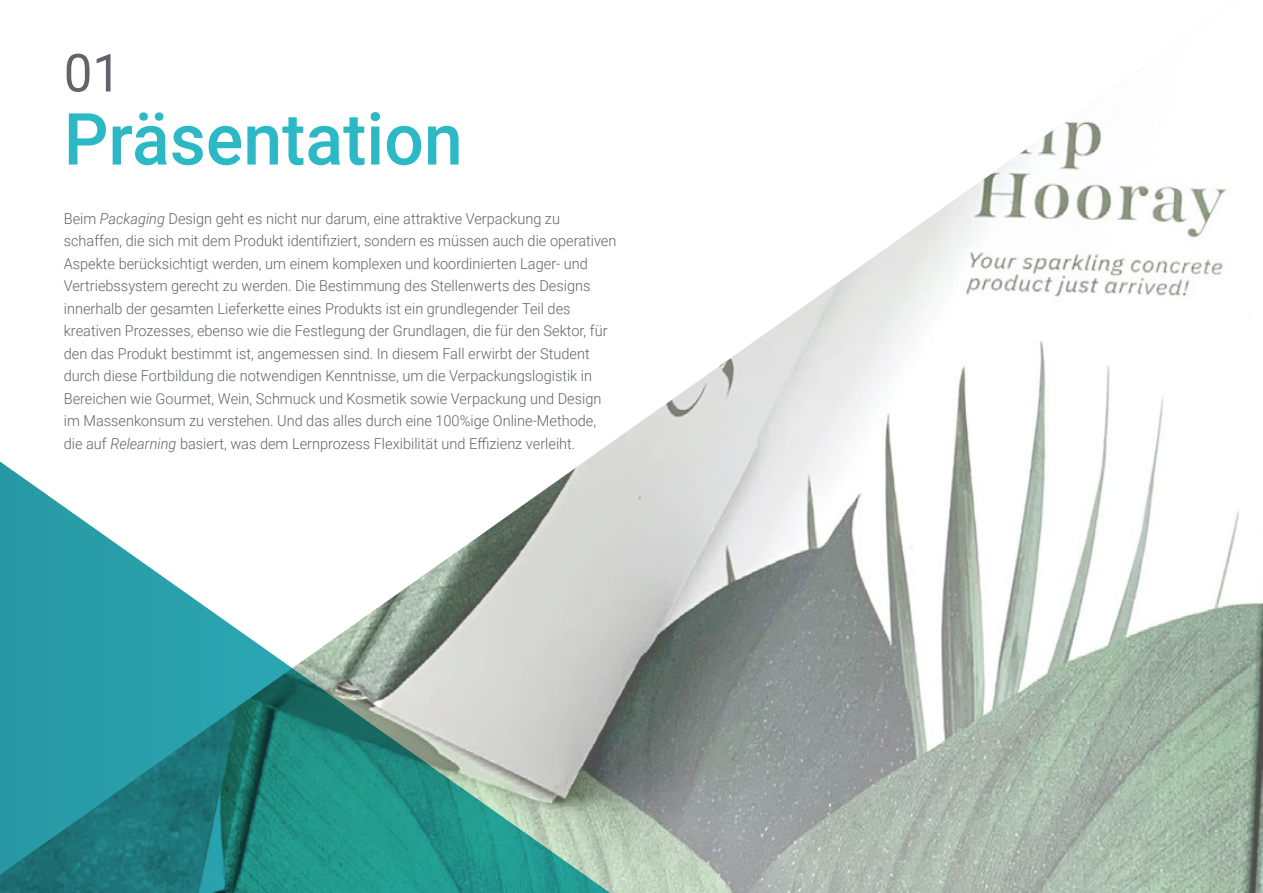
<style>
.page{position:relative;width:1263px;height:893px;background:#fff}
.page>*{position:absolute;margin:0;border:0;box-sizing:border-box;transform-origin:0 0}
.t1{font:500 72px "Roboto";color:#2db8c5}
.t2{font:52.5px "Roboto";color:#61646a}
.t3{font:300 15px/22.5px "Roboto";color:#61646a}
.s1{font-style:italic}
</style>
<div class="page">
<img style="left:607px;top:120px;width:656px;height:773px">
<svg style="left:0;top:446px;width:640px;height:447px"></svg>
<h2 class="t2" style="left:64px;top:36px;width:59px">01</h2>
<h1 class="t1" style="left:64px;top:89px;width:400px">Präsentation</h1>
<p class="t3" style="left:64px;top:207px;width:554px">Beim <span class="s1">Packaging</span> Design geht es nicht nur darum, eine attraktive Verpackung zu schaffen, die sich mit dem Produkt identifiziert, sondern es müssen auch die operativen Aspekte berücksichtigt werden, um einem komplexen und koordinierten Lager- und Vertriebssystem gerecht zu werden. Die Bestimmung des Stellenwerts des Designs innerhalb der gesamten Lieferkette eines Produkts ist ein grundlegender Teil des kreativen Prozesses, ebenso wie die Festlegung der Grundlagen, die für den Sektor, für den das Produkt bestimmt ist, angemessen sind. In diesem Fall erwirbt der Student durch diese Fortbildung die notwendigen Kenntnisse, um die Verpackungslogistik in Bereichen wie Gourmet, Wein, Schmuck und Kosmetik sowie Verpackung und Design im Massenkonsum zu verstehen. Und das alles durch eine 100%ige Online-Methode, die auf <span class="s1">Relearning</span> basiert, was dem Lernprozess Flexibilität und Effizienz verleiht.</p>
</div>
